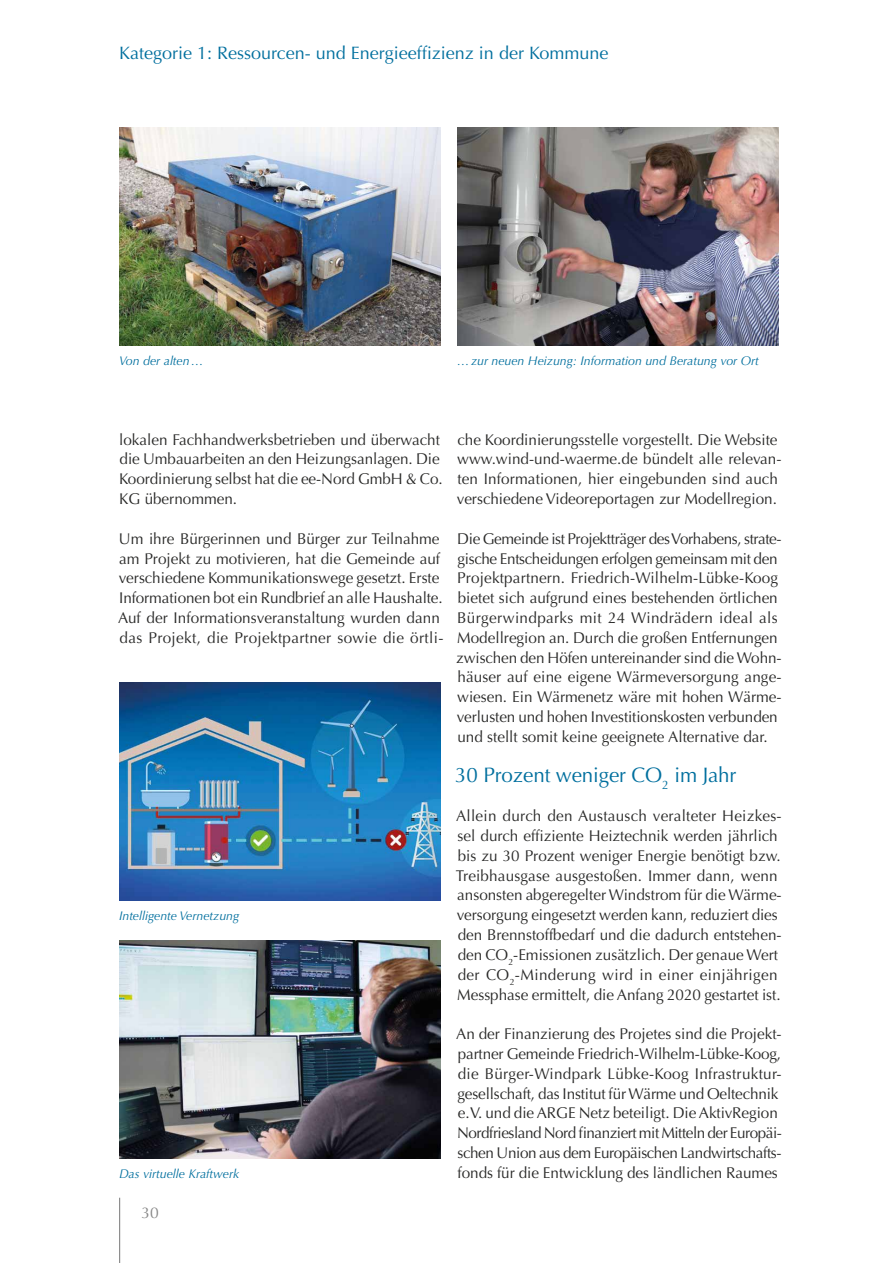
<style>
.page{position:relative;width:893px;height:1263px;background:#fff}
.page>*{position:absolute;margin:0;border:0;box-sizing:border-box;transform-origin:0 0}
.t1{font:21px "Optima";letter-spacing:-.005em;color:#006f9e}
.t2{font:18px "Optima";color:#006f9e}
.t3{font:15.6px/19.8px "Optima";color:#282827}
.t4{font:15.6px "Optima";color:#878787}
.t5{font:italic 12.6px "Optima";color:#006f9e}
</style>
<div class="page">
<img style="left:457px;top:128px;width:321px;height:218px">
<img style="left:119px;top:682px;width:321px;height:218px">
<img style="left:119px;top:128px;width:321px;height:218px">
<img style="left:119px;top:940px;width:321px;height:218px">
<hr style="left:119px;top:1198px;width:1px;height:65px;background:#878787">
<p class="t2" style="left:119px;top:43px;width:491px">Kategorie 1: Ressourcen- und Energieeffizienz in der Kommune</p>
<p class="t5" style="left:119px;top:354px;width:86px">Von der alten…</p>
<p class="t5" style="left:457px;top:354px;width:303px">…zur neuen Heizung: Information und Beratung vor Ort</p>
<p class="t3" style="left:119px;top:430px;width:325px">lokalen Fachhandwerksbetrieben und überwacht die Umbauarbeiten an den Heizungsanlagen. Die Koordinierung selbst hat die ee-Nord GmbH &amp; Co.<br>KG übernommen.</p>
<p class="t3" style="left:118px;top:529px;width:327px">Um ihre Bürgerinnen und Bürger zur Teilnahme am Projekt zu motivieren, hat die Gemeinde auf verschiedene Kommunikationswege gesetzt. Erste Informationen bot ein Rundbrief an alle Haushalte.<br>Auf der Informationsveranstaltung wurden dann das Projekt, die Projektpartner sowie die örtli-</p>
<p class="t5" style="left:119px;top:909px;width:122px">Intelligente Vernetzung</p>
<p class="t5" style="left:119px;top:1166px;width:122px">Das virtuelle Kraftwerk</p>
<p class="t4" style="left:142px;top:1203px;width:19px">30</p>
<p class="t3" style="left:457px;top:430px;width:326px">che Koordinierungsstelle vorgestellt. Die Website www.wind-und-waerme.de bündelt alle relevan&shy;ten Informationen, hier eingebunden sind auch verschiedene Videoreportagen zur Modellregion.</p>
<p class="t3" style="left:456px;top:529px;width:327px">Die Gemeinde ist Projektträger des Vorhabens, strate&shy;gische Entscheidungen erfolgen gemeinsam mit den Projektpartnern. Friedrich-Wilhelm-Lübke-Koog bietet sich aufgrund eines bestehenden örtlichen Bürgerwindparks mit 24 Windrädern ideal als Modellregion an. Durch die großen Entfernungen zwischen den Höfen untereinander sind die Wohn&shy;häuser auf eine eigene Wärmeversorgung ange&shy;wiesen. Ein Wärmenetz wäre mit hohen Wärme&shy;verlusten und hohen Investitionskosten verbunden und stellt somit keine geeignete Alternative dar.</p>
<h1 class="t1" style="left:455px;top:762px;width:283px">30 Prozent weniger CO<sub>2</sub> im Jahr</h1>
<p class="t3" style="left:456px;top:806px;width:327px">Allein durch den Austausch veralteter Heizkes&shy;sel durch effiziente Heiztechnik werden jährlich bis zu 30 Prozent weniger Energie benötigt bzw.<br>Treibhausgase ausgestoßen. Immer dann, wenn ansonsten abgeregelter Windstrom für die Wärme&shy;versorgung eingesetzt werden kann, reduziert dies den Brennstoffbedarf und die dadurch entstehen&shy;den CO<sub>2</sub>-Emissionen zusätzlich. Der genaue Wert der CO<sub>2</sub>-Minderung wird in einer einjährigen Messphase ermittelt, die Anfang 2020 gestartet ist.</p>
<p class="t3" style="left:456px;top:1024px;width:327px">An der Finanzierung des Projetes sind die Projekt&shy;partner Gemeinde Friedrich-Wilhelm-Lübke-Koog, die Bürger-Windpark Lübke-Koog Infrastruktur&shy;gesellschaft, das Institut für Wärme und Oeltechnik e.V. und die ARGE Netz beteiligt. Die AktivRegion Nordfriesland Nord finanziert mit Mitteln der Europäi&shy;schen Union aus dem Europäischen Landwirtschafts&shy;fonds für die Entwicklung des ländlichen Raumes</p>
</div>
